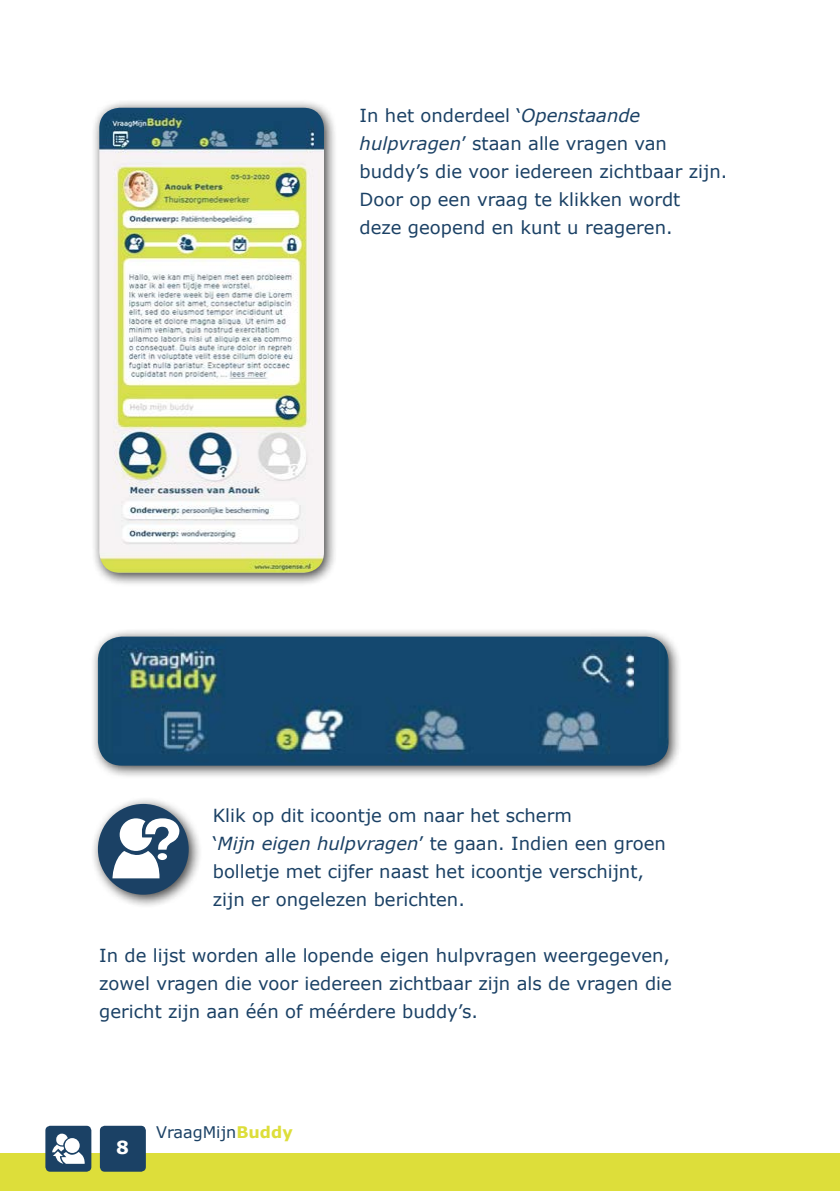
<style>
.page{position:relative;width:840px;height:1191px;background:#fff}
.page>*{position:absolute;margin:0;border:0;box-sizing:border-box;transform-origin:0 0}
.t1{font:18px/28px "Verdana";color:#1b4165}
.t2{font:700 18px "Verdana";color:#fff}
.t3{font:16px "Verdana";color:#1b4165}
.s1{font-style:italic}
.s2{font-weight:700;color:#ddde3a}
</style>
<div class="page">
<div style="left:0;top:1153px;width:839px;height:38px;background:#ddde3a"></div>
<div style="left:45px;top:1125px;width:46px;height:46px;background:#1b4165;border-radius:5px"></div>
<svg style="left:52px;top:1133px;width:33px;height:30px"></svg>
<div style="left:65px;top:1138px;width:15px;height:15px;background:#fff;border-radius:50%"></div>
<div style="left:100px;top:1125px;width:46px;height:46px;background:#1b4165;border-radius:5px"></div>
<div style="left:90px;top:99px;width:247px;height:488px;background:#000;opacity:.75"></div>
<img style="left:99px;top:108px;width:225px;height:465px">
<div style="left:89px;top:628px;width:593px;height:152px;background:#000;opacity:.75"></div>
<img style="left:98px;top:636px;width:570px;height:129px">
<div style="left:89px;top:795px;width:113px;height:113px;background:#000;opacity:.75"></div>
<div style="left:98px;top:804px;width:91px;height:90px;background:#1b4165;border-radius:50%"></div>
<svg style="left:112px;top:818px;width:67px;height:60px"></svg>
<p class="t1" style="left:359px;top:101px;width:369px">In het onderdeel ‘<span class="s1">Openstaande hulpvragen</span>’ staan alle vragen van buddy’s die voor iedereen zichtbaar zijn.<br>Door op een vraag te klikken wordt<br>deze geopend en kunt u reageren.</p>
<p class="t1" style="left:213px;top:801px;width:454px">Klik op dit icoontje om naar het scherm<br>‘<span class="s1">Mijn eigen hulpvragen</span>’ te gaan. Indien een groen bolletje met cijfer naast het icoontje verschijnt, zijn er ongelezen berichten.</p>
<p class="t1" style="left:99px;top:941px;width:574px;text-align:justify">In de lijst worden alle lopende eigen hulpvragen weergegeven, zowel vragen die voor iedereen zichtbaar zijn als de vragen die gericht zijn aan één of méérdere buddy’s.</p>
<p class="t2" style="left:116px;top:1134px;width:14px">8</p>
<p class="t3" style="left:156px;top:1121px;width:138px">VraagMijn<span class="s2">Buddy</span></p>
</div>
